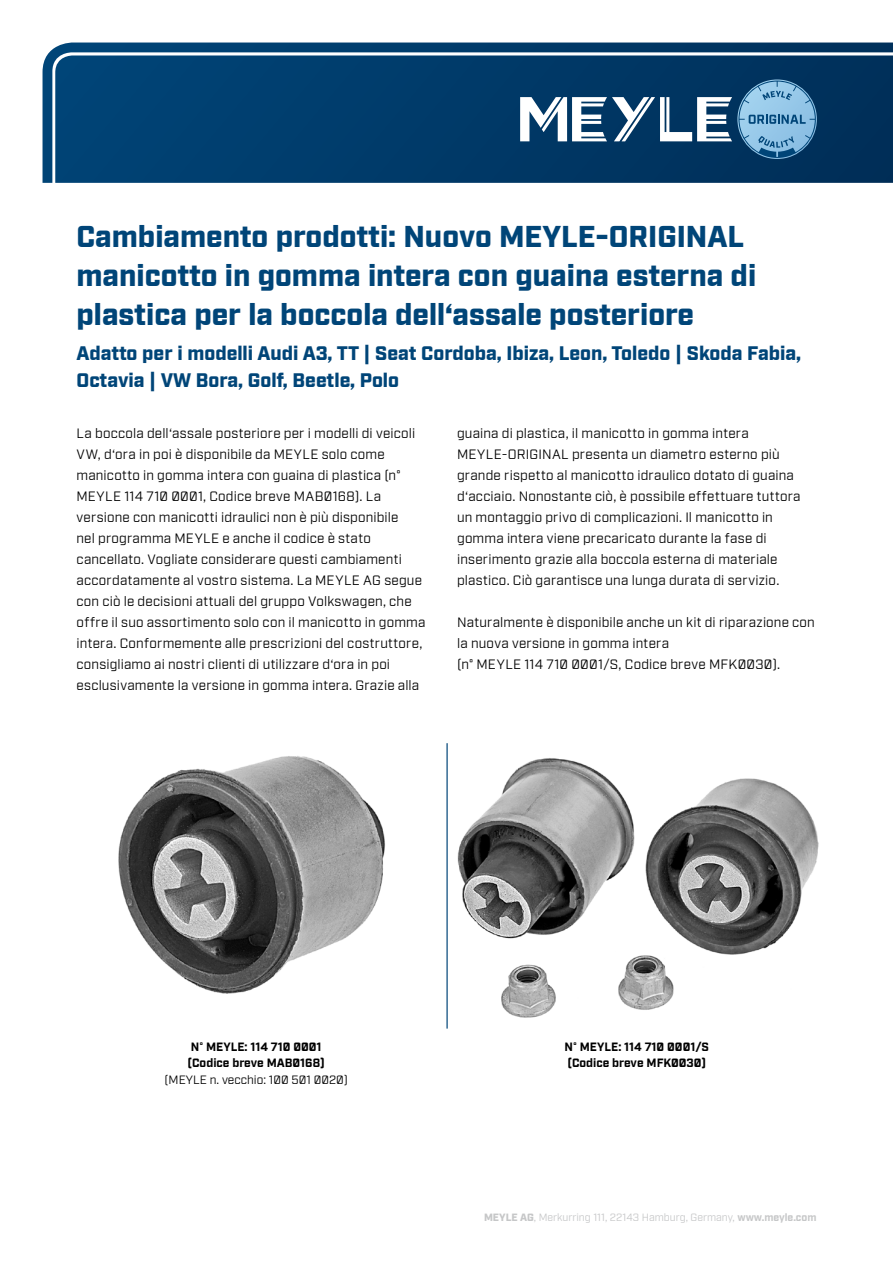
<style>
.page{position:relative;width:893px;height:1263px;background:#fff}
.page>*{position:absolute;margin:0;border:0;box-sizing:border-box;transform-origin:0 0}
.t1{font:900 30px/39px "Industry Meyle";color:#004578}
.t2{font:900 19.5px/27px "Industry Meyle";color:#004578}
.t3{font:13.5px/21px "Industry Meyle";letter-spacing:.015em;color:#000}
.t4{font:700 12px/16.5px "Industry Meyle";color:#000}
.t5{font:12px "Industry Meyle";color:#000}
.t6{font:10.5px "Industry Meyle";color:#c6c7c8}
.s1{font-weight:900}
.s2{font-weight:700}
</style>
<div class="page">
<img style="left:118px;top:756px;width:267px;height:238px">
<img style="left:457px;top:758px;width:362px;height:260px">
<svg style="left:43px;top:43px;width:850px;height:140px;background:#09416e"></svg>
<svg style="left:738px;top:81px;width:78px;height:77px;background:#6398bd"></svg>
<svg style="left:520px;top:97px;width:212px;height:44px"></svg>
<hr style="left:446px;top:743px;width:2px;height:285px;background:#004578">
<h1 class="t1" style="left:77px;top:219px;width:681px">Cambiamento prodotti: Nuovo MEYLE-ORIGINAL manicotto in gomma intera con guaina esterna di plastica per la boccola dell‘assale posteriore</h1>
<h2 class="t2" style="left:77px;top:341px;width:726px">Adatto per i modelli Audi A3, TT | Seat Cordoba, Ibiza, Leon, Toledo | Skoda Fabia,<br>Octavia | VW Bora, Golf, Beetle, Polo</h2>
<p class="t3" style="left:77px;top:423px;width:351px">La boccola dell‘assale posteriore per i modelli di veicoli VW, d‘ora in poi è disponibile da MEYLE solo come manicotto in gomma intera con guaina di plastica (n° MEYLE 114 710 0001, Codice breve MAB0168). La versione con manicotti idraulici non è più disponibile<br>nel programma MEYLE e anche il codice è stato cancellato. Vogliate considerare questi cambiamenti accordatamente al vostro sistema. La MEYLE AG segue con ciò le decisioni attuali del gruppo Volkswagen, che offre il suo assortimento solo con il manicotto in gomma intera. Conformemente alle prescrizioni del costruttore, consigliamo ai nostri clienti di utilizzare d‘ora in poi esclusivamente la versione in gomma intera. Grazie alla</p>
<p class="t3" style="left:457px;top:423px;width:345px">guaina di plastica, il manicotto in gomma intera MEYLE-ORIGINAL presenta un diametro esterno più grande rispetto al manicotto idraulico dotato di guaina d‘acciaio. Nonostante ciò, è possibile effettuare tuttora un montaggio privo di complicazioni. Il manicotto in gomma intera viene precaricato durante la fase di inserimento grazie alla boccola esterna di materiale plastico. Ciò garantisce una lunga durata di servizio.</p>
<p class="t3" style="left:457px;top:612px;width:359px">Naturalmente è disponibile anche un kit di riparazione con la nuova versione in gomma intera<br>(n° MEYLE 114 710 0001/S, Codice breve MFK0030).</p>
<p class="t4" style="left:188px;top:1039px;width:139px">N° MEYLE: 114 710 0001 (Codice breve MAB0168)</p>
<p class="t5" style="left:165px;top:1072px;width:185px">(MEYLE n. vecchio: 100 501 0020)</p>
<p class="t4" style="left:564px;top:1039px;width:146px">N° MEYLE: 114 710 0001/S (Codice breve MFK0030)</p>
<p class="t6" style="left:484px;top:1211px;width:334px"><span class="s1">MEYLE AG</span>, Merkurring 111, 22143 Hamburg, Germany, <span class="s2">www.meyle.com</span></p>
</div>
